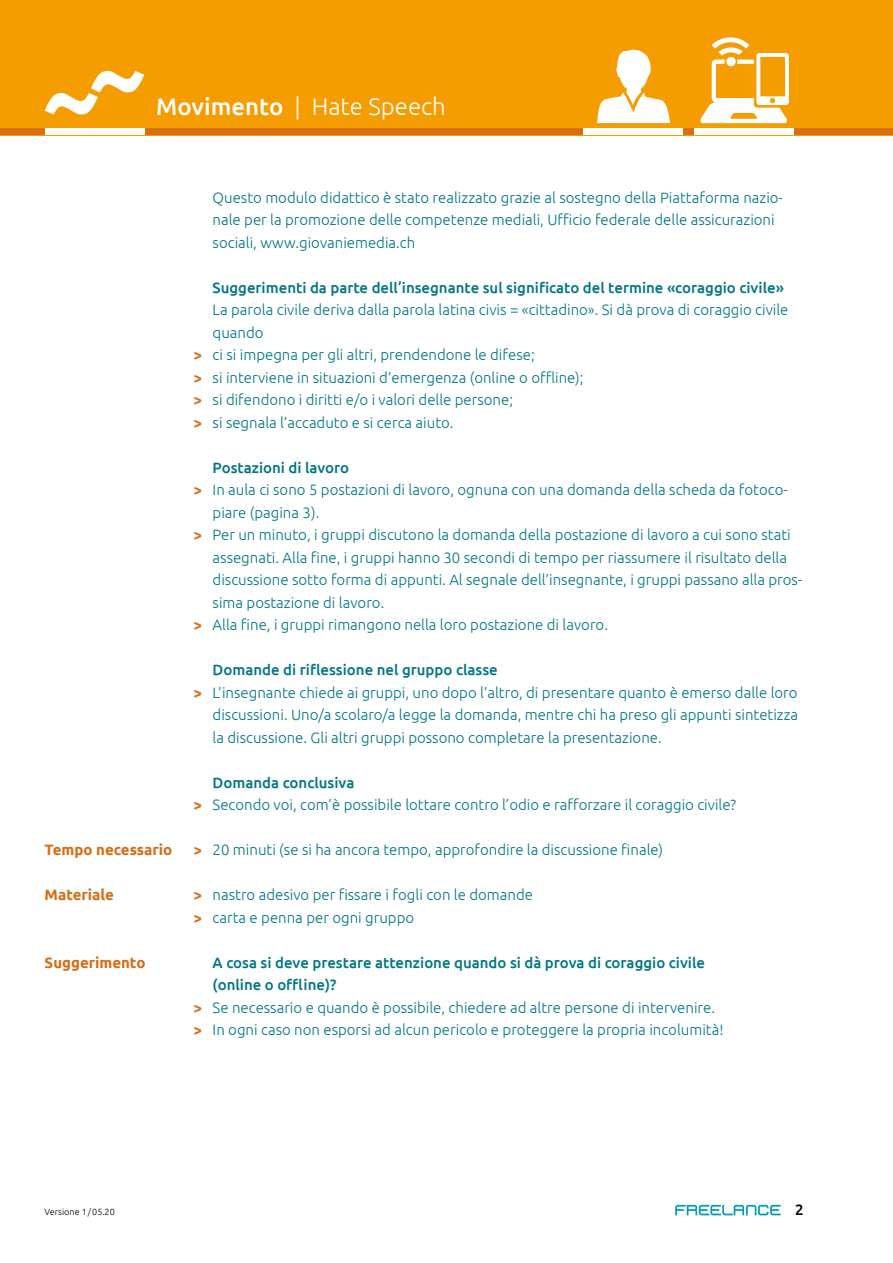
<style>
.page{position:relative;width:893px;height:1263px;background:#fff}
.page>*{position:absolute;margin:0;border:0;box-sizing:border-box;transform-origin:0 0}
.t1{font:300 24px "Ubuntu";color:#fff}
.t2{font:300 15px/22.5px "Ubuntu";color:#007683}
.t3{font:500 15px "Ubuntu";color:#007683}
.t4{font:700 15px "Ubuntu";color:#d56e15}
.t5{font:500 15px "Ubuntu";color:#000}
.t6{font:300 9px "Ubuntu";color:#000}
.s1{font-weight:500}
.s2{font-weight:500;color:#d56e15}
</style>
<div class="page">
<div style="left:0;top:0;width:893px;height:135px;background:#f59c00"></div>
<svg style="left:0;top:37px;width:893px;height:98px"></svg>
<svg style="left:675px;top:1205px;width:106px;height:10px"></svg>
<h1 class="t1" style="left:156px;top:92px;width:291px"><span class="s1">Movimento</span> | Hate Speech</h1>
<p class="t4" style="left:45px;top:841px;width:129px">Tempo necessario</p>
<p class="t4" style="left:45px;top:886px;width:71px">Materiale</p>
<p class="t4" style="left:45px;top:953px;width:102px">Suggerimento</p>
<p class="t2" style="left:213px;top:186px;width:572px">Questo modulo didattico è stato realizzato grazie al sostegno della Piattaforma nazio&shy;nale per la promozione delle competenze mediali, Ufficio federale delle assicurazioni sociali, www.giovaniemedia.ch</p>
<p class="t3" style="left:213px;top:278px;width:573px">Suggerimenti da parte dell’insegnante sul significato del termine «coraggio civile»</p>
<p class="t2" style="left:213px;top:298px;width:577px">La parola civile deriva dalla parola latina civis = «cittadino». Si dà prova di coraggio civile</p>
<p class="t2" style="left:213px;top:321px;width:52px">quando</p>
<p class="t2" style="left:193px;top:343px;width:343px"><span class="s2">&gt;</span> ci si impegna per gli altri, prendendone le difese;</p>
<p class="t2" style="left:193px;top:366px;width:392px"><span class="s2">&gt;</span> si interviene in situazioni d’emergenza (online o offline);</p>
<p class="t2" style="left:193px;top:388px;width:321px"><span class="s2">&gt;</span> si difendono i diritti e/o i valori delle persone;</p>
<p class="t2" style="left:193px;top:411px;width:262px"><span class="s2">&gt;</span> si segnala l’accaduto e si cerca aiuto.</p>
<p class="t3" style="left:213px;top:458px;width:138px">Postazioni di lavoro</p>
<p class="t2" style="left:193px;top:478px;width:596px"><span class="s2">&gt;</span> In aula ci sono 5 postazioni di lavoro, ognuna con una domanda della scheda da fotoco-</p>
<p class="t2" style="left:213px;top:501px;width:108px">piare (pagina 3).</p>
<p class="t2" style="left:193px;top:523px;width:599px"><span class="s2">&gt;</span> Per un minuto, i gruppi discutono la domanda della postazione di lavoro a cui sono stati</p>
<p class="t2" style="left:213px;top:546px;width:576px">assegnati. Alla fine, i gruppi hanno 30 secondi di tempo per riassumere il risultato della</p>
<p class="t2" style="left:213px;top:568px;width:591px">discussione sotto forma di appunti. Al segnale dell’insegnante, i gruppi passano alla pros-</p>
<p class="t2" style="left:213px;top:591px;width:173px">sima postazione di lavoro.</p>
<p class="t2" style="left:193px;top:613px;width:416px"><span class="s2">&gt;</span> Alla fine, i gruppi rimangono nella loro postazione di lavoro.</p>
<p class="t3" style="left:213px;top:660px;width:287px">Domande di riflessione nel gruppo classe</p>
<p class="t2" style="left:193px;top:681px;width:606px"><span class="s2">&gt;</span> L’insegnante chiede ai gruppi, uno dopo l’altro, di presentare quanto è emerso dalle loro</p>
<p class="t2" style="left:213px;top:703px;width:587px">discussioni. Uno/a scolaro/a legge la domanda, mentre chi ha preso gli appunti sintetizza</p>
<p class="t2" style="left:213px;top:726px;width:451px">la discussione. Gli altri gruppi possono completare la presentazione.</p>
<p class="t2" style="left:193px;top:771px;width:544px;text-indent:19px"><span class="s1">Domanda conclusiva<br></span><span class="s2">&gt;</span> Secondo voi, com’è possibile lottare contro l’odio e rafforzare il coraggio civile?</p>
<p class="t2" style="left:193px;top:838px;width:471px"><span class="s2">&gt;</span> 20 minuti (se si ha ancora tempo, approfondire la discussione finale)</p>
<p class="t2" style="left:193px;top:883px;width:341px"><span class="s2">&gt;</span> nastro adesivo per fissare i fogli con le domande <span class="s2">&gt;</span> carta e penna per ogni gruppo</p>
<p class="t3" style="left:213px;top:953px;width:494px">A cosa si deve prestare attenzione quando si dà prova di coraggio civile</p>
<p class="t3" style="left:213px;top:975px;width:125px">(online o offline)?</p>
<p class="t2" style="left:193px;top:996px;width:523px"><span class="s2">&gt;</span> Se necessario e quando è possibile, chiedere ad altre persone di intervenire.</p>
<p class="t2" style="left:193px;top:1018px;width:531px"><span class="s2">&gt;</span> In ogni caso non esporsi ad alcun pericolo e proteggere la propria incolumità!</p>
<p class="t6" style="left:45px;top:1206px;width:72px">Versione 1/05.20</p>
<p class="t5" style="left:795px;top:1200px;width:10px">2</p>
</div>
